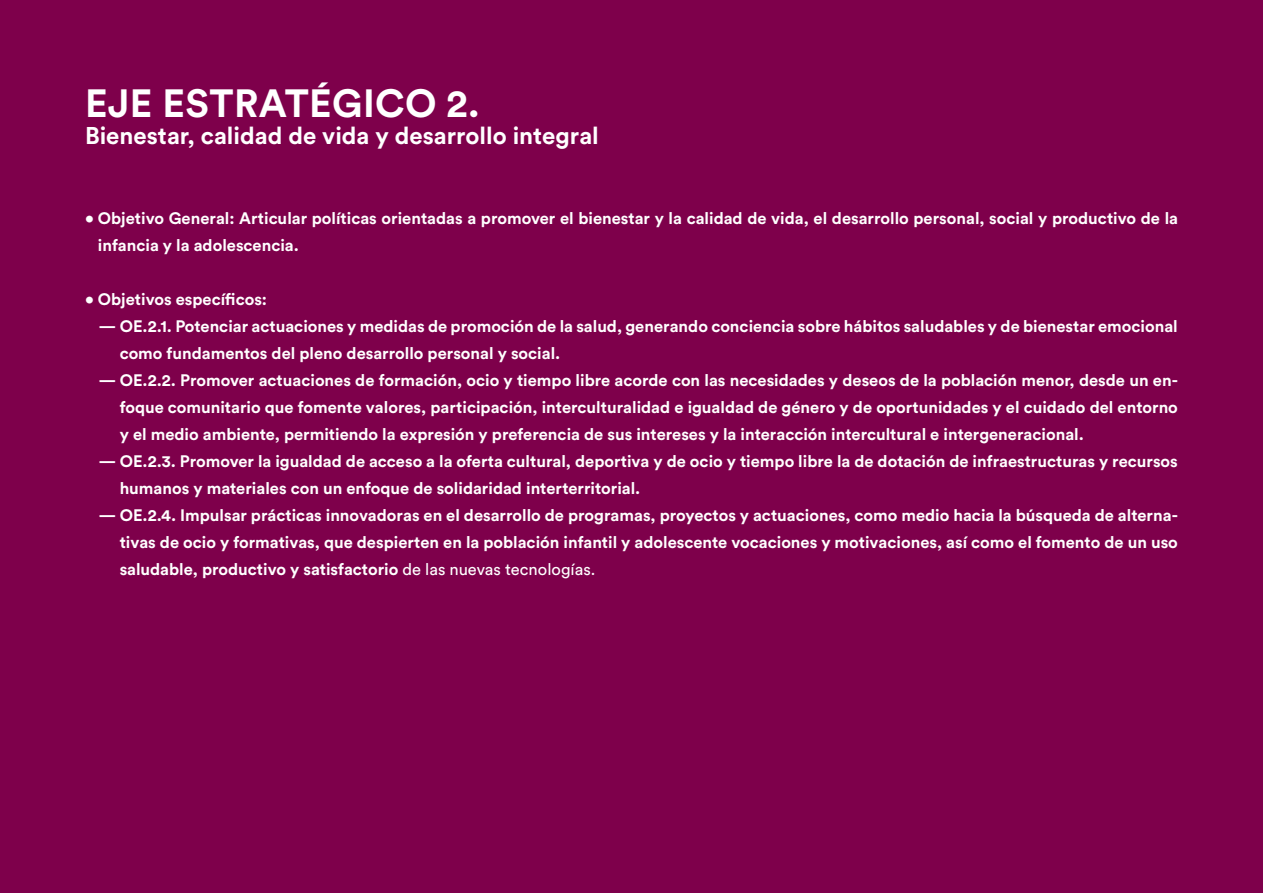
<style>
.page{position:relative;width:1263px;height:893px;background:#7e004b}
.page>*{position:absolute;margin:0;border:0;box-sizing:border-box;transform-origin:0 0}
.t1{font:700 39px "Circular Std";letter-spacing:.01em;color:#fff}
.t2{font:700 24px "Circular Std";color:#fff}
.t3{font:700 16.5px/27px "Circular Std";color:#fff}
.s1{font-weight:400}
</style>
<div class="page">
<h1 class="t1" style="left:85px;top:78px;width:396px">EJE ESTRATÉG ICO 2.</h1>
<h2 class="t2" style="left:85px;top:120px;width:515px">Bienestar, calidad de vida y desarrollo integral</h2>
<p class="t3" style="left:98px;top:205px;width:1082px;text-indent:-13px">• Objetivo General: Articular políticas orientadas a promover el bienestar y la calidad de vida, el desarrollo personal, social y productivo de la infancia y la adolescencia.</p>
<p class="t3" style="left:85px;top:286px;width:184px">• Objetivos específicos:</p>
<p class="t3" style="left:120px;top:312px;width:1060px;text-indent:-21px">— OE.2.1. Potenciar actuaciones y medidas de promoción de la salud, generando conciencia sobre hábitos saludables y de bienestar emocional como fundamentos del pleno desarrollo personal y social.</p>
<p class="t3" style="left:120px;top:366px;width:1060px;text-align:justify;text-indent:-21px">— OE.2.2. Promover actuaciones de formación, ocio y tiempo libre acorde con las necesidades y deseos de la población menor, desde un en&shy;foque comunitario que fomente valores, participación, interculturalidad e igualdad de género y de oportunidades y el cuidado del entorno y el medio ambiente, permitiendo la expresión y preferencia de sus intereses y la interacción intercultural e intergeneracional.</p>
<p class="t3" style="left:120px;top:447px;width:1060px;text-indent:-21px">— OE.2.3. Promover la igualdad de acceso a la oferta cultural, deportiva y de ocio y tiempo libre la de dotación de infraestructuras y recursos humanos y materiales con un enfoque de solidaridad interterritorial.</p>
<p class="t3" style="left:120px;top:501px;width:1060px;text-align:justify;text-indent:-21px">— OE.2.4. Impulsar prácticas innovadoras en el desarrollo de programas, proyectos y actuaciones, como medio hacia la búsqueda de alterna&shy;tivas de ocio y formativas, que despierten en la población infantil y adolescente vocaciones y motivaciones, así como el fomento de un uso saludable, productivo y satisfactorio <span class="s1">de las nuevas tecnologías.</span></p>
</div>
